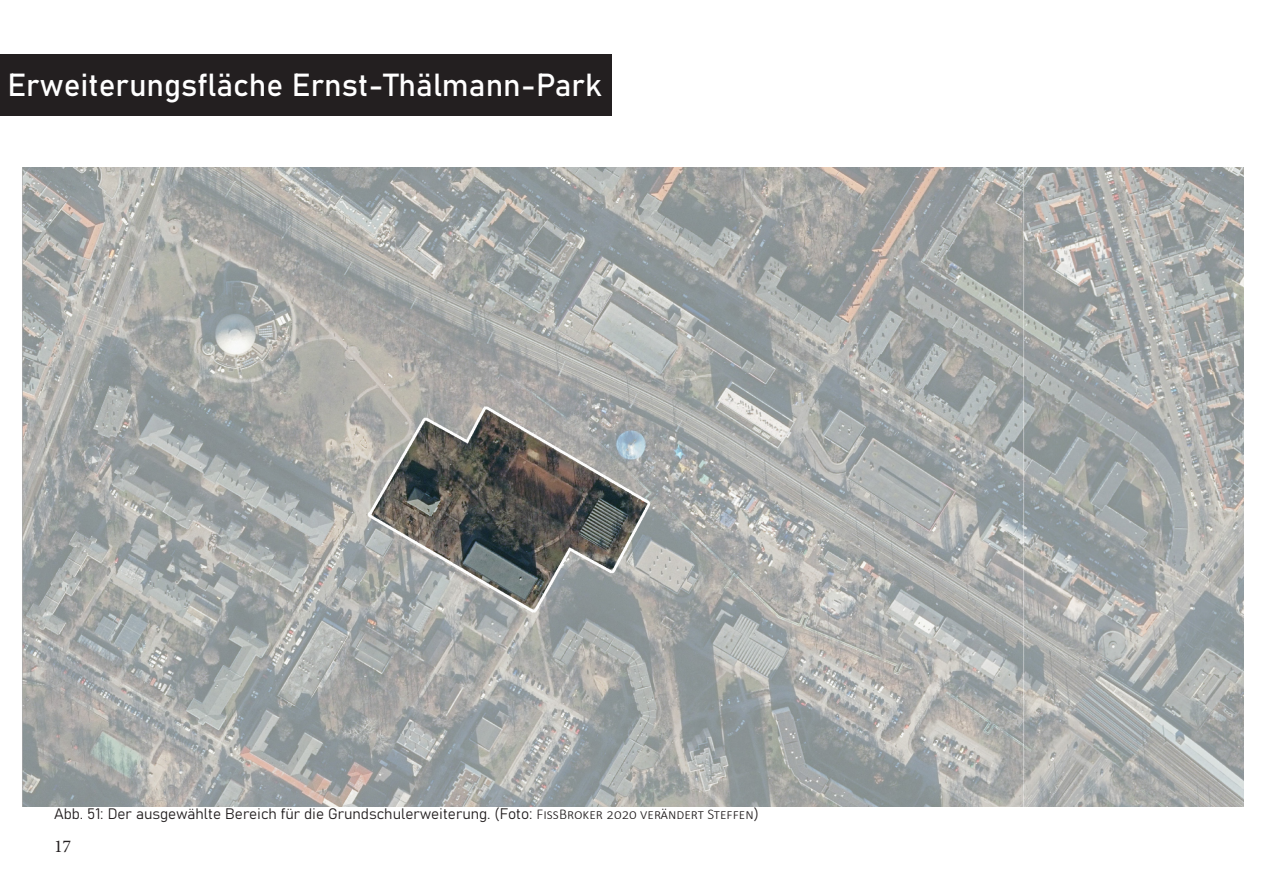
<style>
.page{position:relative;width:1263px;height:893px;background:#fff}
.page>*{position:absolute;margin:0;border:0;box-sizing:border-box;transform-origin:0 0}
.Überschrift{font:31.5px "Bahnschrift";color:#fff}
.t1{font:18px "Minion Pro";color:#231f20}
.Abbildungsunterschri{font:15px "Bahnschrift";color:#231f20}
.s1{font-family:"Calibri";font-weight:300}
</style>
<div class="page">
<div style="left:0;top:54px;width:611px;height:62px;background:#231f20"></div>
<img style="left:22px;top:168px;width:1222px;height:639px">
<p class="Überschrift" style="left:7px;top:61px;width:596px">Erweiterungsfläche Ernst-Thälmann-Park</p>
<p class="Abbildungsunterschri" style="left:54px;top:802px;width:706px">Abb. 51: Der ausgewählte Bereich für die Grundschulerweiterung. (Foto: <span class="s1">FissBroker 2020 verändert Steffen</span>)</p>
<p class="t1" style="left:54px;top:834px;width:19px">17</p>
</div>
